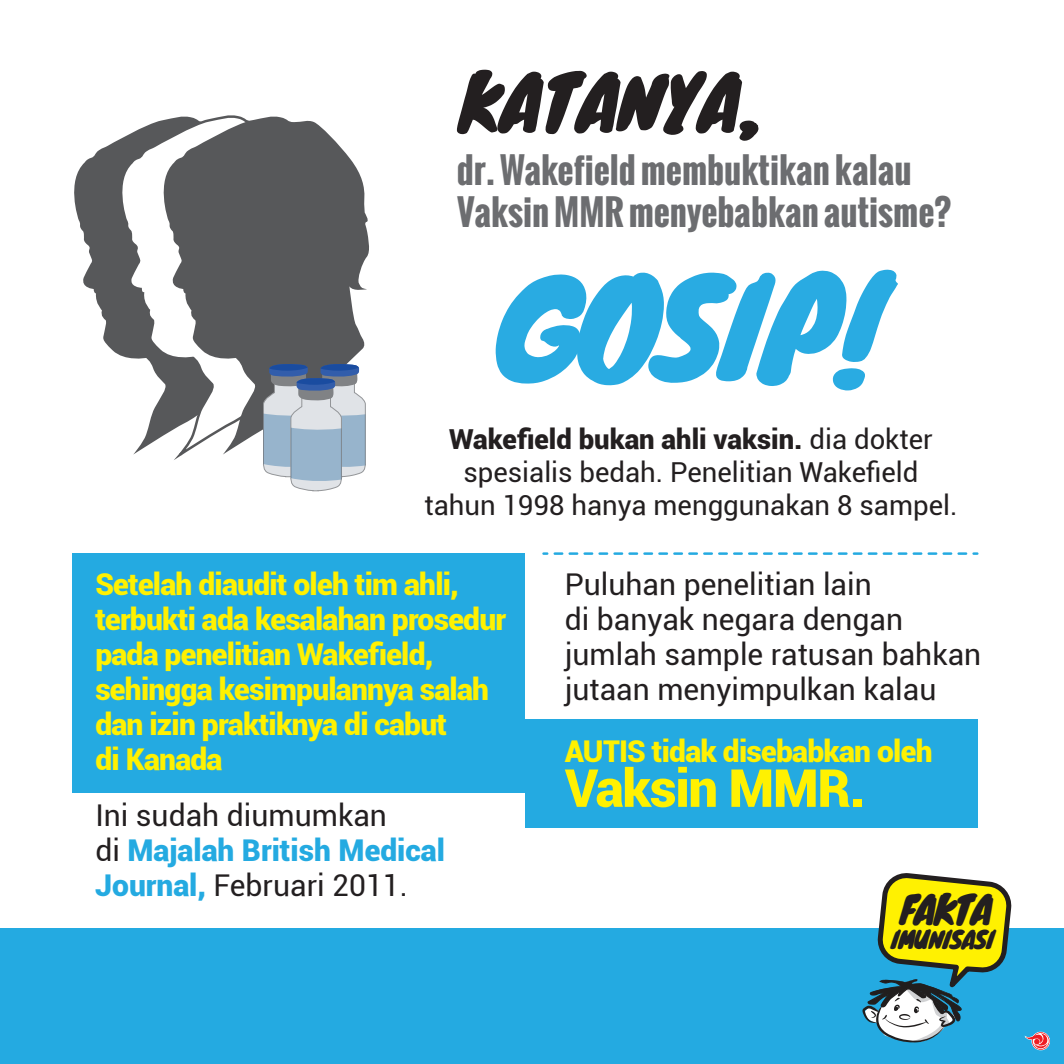
<style>
.page{position:relative;width:1064px;height:1064px;background:#fff}
.page>*{position:absolute;margin:0;border:0;box-sizing:border-box;transform-origin:0 0}
.t1{font:131.5px "Knewave";letter-spacing:-.05em;color:#29abe2}
.t2{font:73.5px "Knewave";letter-spacing:-.01em;color:#231f20}
.t3{font:900 52.5px "Roboto";letter-spacing:-.025em;color:#fff101}
.t4{font:37.75px "Knewave";letter-spacing:-.05em;color:#231f20}
.t5{font:700 35px/42px "Oswald";color:#6c6d70}
.t6{font:900 30px/35px "Roboto";letter-spacing:-.025em;color:#fff101}
.t7{font:30px/35px "Roboto";color:#231f20}
.t8{font:27.5px/33px "Roboto";color:#231f20;text-align:center}
.t9{font:23.75px "Knewave";letter-spacing:-.05em;color:#231f20}
.s1{font-weight:900}
.s2{font-weight:900;color:#24aae1}
</style>
<div class="page">
<div style="left:73px;top:553px;width:452px;height:239px;background:#24aae1"></div>
<div style="left:525px;top:719px;width:451px;height:108px;background:#24aae1"></div>
<svg style="left:554px;top:552px;width:422px;height:2px"></svg>
<div style="left:0;top:927px;width:1063px;height:136px;background:#24aae1"></div>
<svg style="left:862px;top:873px;width:152px;height:169px"></svg>
<svg style="left:74px;top:143px;width:39px;height:208px;fill:#57585a"></svg>
<svg style="left:113px;top:122px;width:111px;height:335px"></svg>
<svg style="left:155px;top:115px;width:214px;height:339px;fill:#57585a"></svg>
<svg style="left:263px;top:362px;width:103px;height:129px;background:#a4b5c8"></svg>
<svg style="left:1024px;top:1031px;width:25px;height:18px"></svg>
<h2 class="t2" style="left:458px;top:44px;width:303px">KATANYA,</h2>
<p class="t5" style="left:456px;top:149px;width:495px">dr. Wakefield membuktikan kalau<br>Vaksin MMR menyebabkan autisme?</p>
<h1 class="t1" style="left:497px;top:224px;width:386px">GOSIP!</h1>
<p class="t8" style="left:424px;top:421px;width:534px"><span class="s1">Wakefield bukan ahli vaksin.</span> dia dokter spesialis bedah. Penelitian Wakefield tahun 1998 hanya menggunakan 8 sampel.</p>
<p class="t6" style="left:95px;top:565px;width:412px">Setelah diaudit oleh tim ahli, terbukti ada kesalahan prosedur pada penelitian Wakefield, sehingga kesimpulannya salah dan izin praktiknya di cabut<br>di Kanada</p>
<p class="t7" style="left:95px;top:796px;width:351px">Ini sudah diumumkan<br>di <span class="s2">Majalah British Medical<br>Journal,</span> Februari 2011.</p>
<p class="t7" style="left:564px;top:565px;width:418px">Puluhan penelitian lain<br>di banyak negara dengan jumlah sample ratusan bahkan jutaan menyimpulkan kalau</p>
<p class="t6" style="left:564px;top:732px;width:369px">AUTIS tidak disebabkan oleh</p>
<h3 class="t3" style="left:564px;top:750px;width:302px">Vaksin MMR.</h3>
<p class="t4" style="left:899px;top:879px;width:94px">FAKTA</p>
<p class="t9" style="left:890px;top:920px;width:105px">IMUNISASI</p>
</div>
